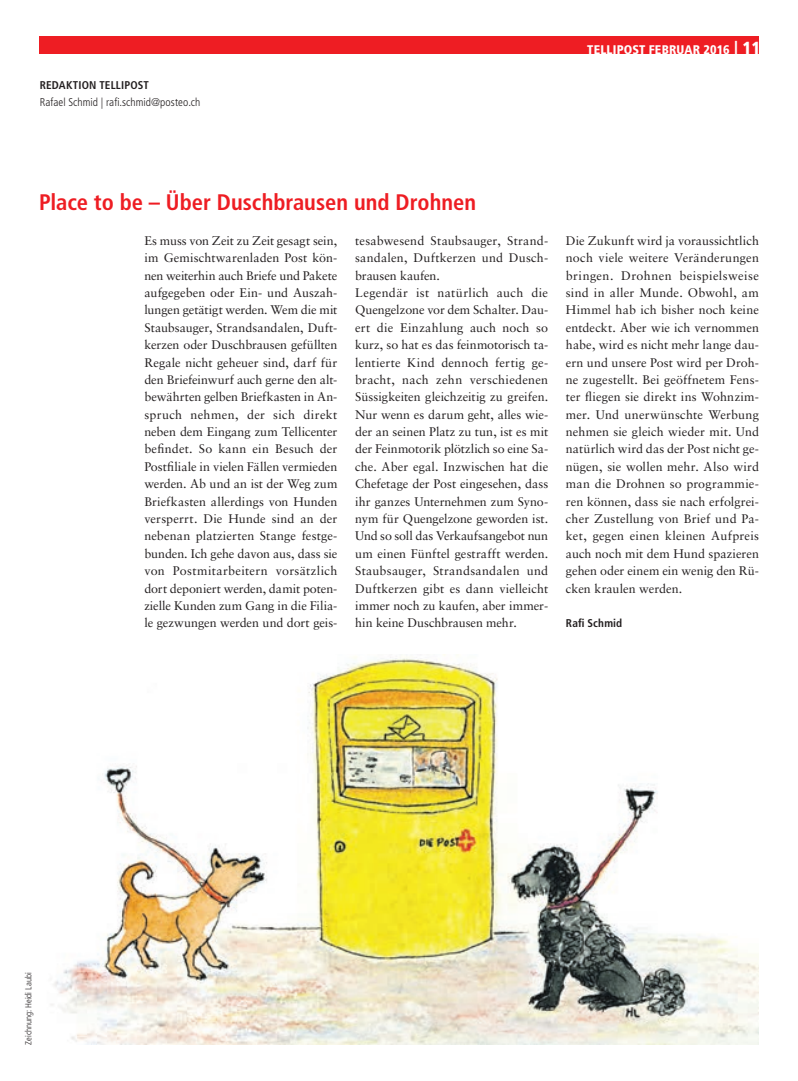
<style>
.page{position:relative;width:798px;height:1081px;background:#fff}
.page>*{position:absolute;margin:0;border:0;box-sizing:border-box;transform-origin:0 0}
.t1{font:700 condensed 22.5px "Frutiger LT Std";color:#ee1d23}
.t2{font:12.5px/17.4px "Sabon LT Std";letter-spacing:.005em;color:#231f20;text-align:justify}
.t3{font:900 condensed 12.5px "Frutiger LT Std";letter-spacing:.015em;color:#fff}
.t4{font:300 condensed 11.25px "Frutiger LT Std";letter-spacing:.005em;color:#231f20}
.t5{font:700 condensed 11.25px "Frutiger LT Std";letter-spacing:.015em;color:#231f20}
.t6{font:300 condensed 8.75px "Frutiger LT Std";color:#231f20}
.s1{font-size:17.5px}
</style>
<div class="page">
<div style="left:39px;top:36px;width:719px;height:18px;background:#ee1d23"></div>
<img style="left:51px;top:655px;width:707px;height:389px">
<p class="t5" style="left:40px;top:78px;width:111px">REDAKTION TELLIPOST</p>
<p class="t4" style="left:40px;top:96px;width:162px">Rafael Schmid | rafi.schmid@posteo.ch</p>
<h1 class="t1" style="left:39px;top:189px;width:438px">Place to be – Über Duschbrausen und Drohnen</h1>
<p class="t3" style="left:587px;top:42px;width:175px">TELLIPOST FEBRUAR 2016 <span class="s1">| 11</span></p>
<p class="t2" style="left:144px;top:232px;width:194px">Es muss von Zeit zu Zeit gesagt sein, im Gemischtwarenladen Post kön&shy;nen weiterhin auch Briefe und Pakete aufgegeben oder Ein- und Auszah&shy;lungen getätigt werden. Wem die mit Staubsauger, Strandsandalen, Duft&shy;kerzen oder Duschbrausen gefüllten Regale nicht geheuer sind, darf für den Briefeinwurf auch gerne den alt&shy;bewährten gelben Briefkasten in An&shy;spruch nehmen, der sich direkt neben dem Eingang zum Tellicenter befindet. So kann ein Besuch der Postfiliale in vielen Fällen vermieden werden. Ab und an ist der Weg zum Briefkasten allerdings von Hunden versperrt. Die Hunde sind an der nebenan platzierten Stange festge&shy;bunden. Ich gehe davon aus, dass sie von Postmitarbeitern vorsätzlich dort deponiert werden, damit poten&shy;zielle Kunden zum Gang in die Filia&shy;le gezwungen werden und dort geis-</p>
<p class="t2" style="left:355px;top:232px;width:194px;text-align:left">tesabwesend Staubsauger, Strand&shy;sandalen, Duftkerzen und Dusch&shy;brausen kaufen.<br>Legendär ist natürlich auch die Quengelzone vor dem Schalter. Dau&shy;ert die Einzahlung auch noch so kurz, so hat es das feinmotorisch ta&shy;lentierte Kind dennoch fertig ge&shy;bracht, nach zehn verschiedenen Süssigkeiten gleichzeitig zu greifen.<br>Nur wenn es darum geht, alles wie&shy;der an seinen Platz zu tun, ist es mit der Feinmotorik plötzlich so eine Sa&shy;che. Aber egal. Inzwischen hat die Chefetage der Post eingesehen, dass ihr ganzes Unternehmen zum Syno&shy;nym für Quengelzone geworden ist.<br>Und so soll das Verkaufsangebot nun um einen Fünftel gestrafft werden.<br>Staubsauger, Strandsandalen und Duftkerzen gibt es dann vielleicht immer noch zu kaufen, aber immer&shy;hin keine Duschbrausen mehr.</p>
<p class="t2" style="left:565px;top:232px;width:194px">Die Zukunft wird ja voraussichtlich noch viele weitere Veränderungen bringen. Drohnen beispielsweise sind in aller Munde. Obwohl, am Himmel hab ich bisher noch keine entdeckt. Aber wie ich vernommen habe, wird es nicht mehr lange dau&shy;ern und unsere Post wird per Droh&shy;ne zugestellt. Bei geöffnetem Fens&shy;ter fliegen sie direkt ins Wohnzim&shy;mer. Und unerwünschte Werbung nehmen sie gleich wieder mit. Und natürlich wird das der Post nicht ge&shy;nügen, sie wollen mehr. Also wird man die Drohnen so programmie&shy;ren können, dass sie nach erfolgrei&shy;cher Zustellung von Brief und Pa&shy;ket, gegen einen kleinen Aufpreis auch noch mit dem Hund spazieren gehen oder einem ein wenig den Rü&shy;cken kraulen werden.</p>
<p class="t5" style="left:565px;top:617px;width:58px">Rafi Schmid</p>
<p class="t6" style="left:23px;top:1045px;width:74px;rotate:-90deg">Zeichnung: Heidi Laubi</p>
</div>
